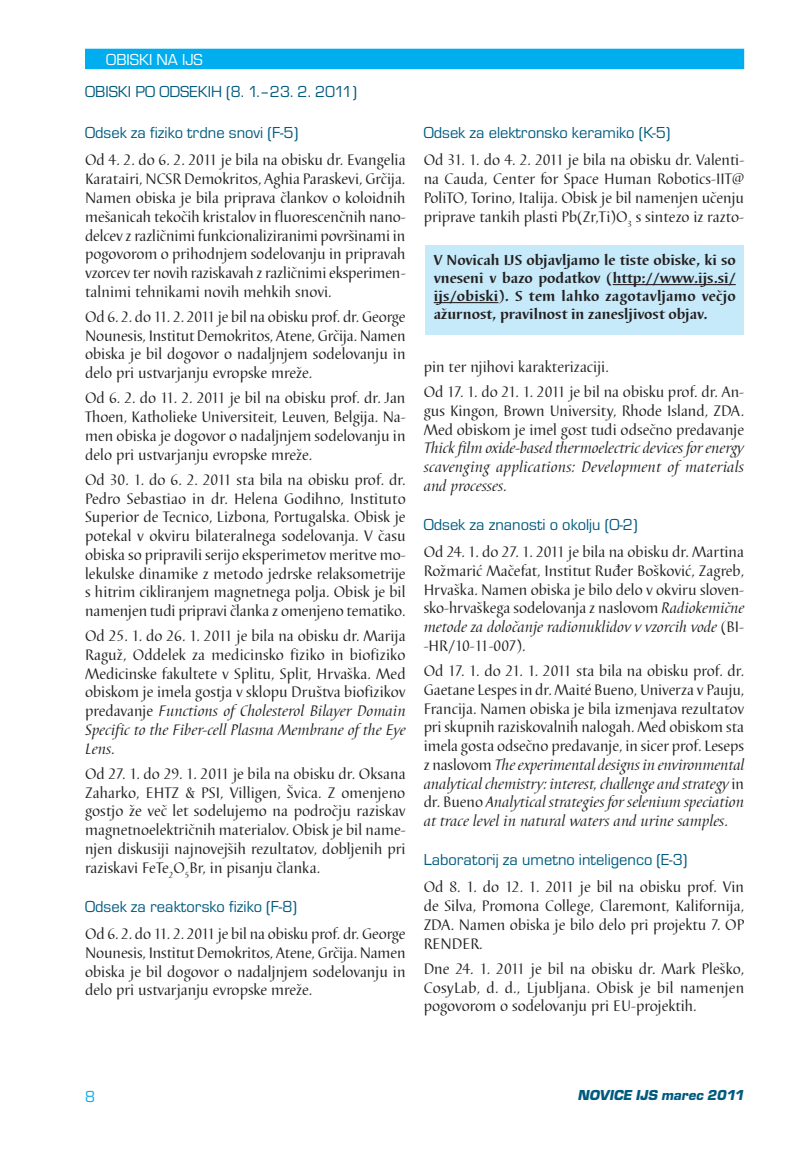
<style>
.page{position:relative;width:808px;height:1149px;background:#fff}
.page>*{position:absolute;margin:0;border:0;box-sizing:border-box;transform-origin:0 0}
.t1{font:16.5px "Eurostile TEE";color:#005b7f}
.t2{font:16.5px "Eurostile TEE";color:#fff}
.t3{font:16.5px "Eurostile TEE";color:#00aeef}
.t4{font:15.75px/18.8px "Barbedor TEE";color:#231f20;text-align:justify}
.t5{font:italic 15.75px/18.8px "Barbedor TEE";letter-spacing:.01em;color:#231f20;text-align:justify}
.t6{font:700 15px/18px "Barbedor TEE";color:#231f20;text-align:justify}
.t7{font:italic 15px "Eurostile TEE Blac";color:#005b7f}
.s1{font-style:italic}
.s2{font-style:normal}
</style>
<div class="page">
<div style="left:85px;top:49px;width:659px;height:20px;background:#00aeef"></div>
<div style="left:425px;top:245px;width:319px;height:89px;background:#c6eafa"></div>
<hr style="left:613px;top:284px;width:123px;height:1px;background:#231f20">
<hr style="left:434px;top:302px;width:64px;height:1px;background:#231f20">
<p class="t2" style="left:106px;top:50px;width:98px">Obiski na IJS</p>
<p class="t1" style="left:85px;top:83px;width:273px">OBISKI PO ODSEKIH (8. 1.–23. 2. 2011)</p>
<p class="t1" style="left:85px;top:124px;width:215px">Odsek za fiziko trdne snovi (F-5)</p>
<p class="t4" style="left:85px;top:151px;width:322px">Od 4. 2. do 6. 2. 2011 je bila na obisku dr. Evangelia Karatairi, NCSR Demokritos, Aghia Paraskevi, Grčija.<br>Namen obiska je bila priprava člankov o koloidnih mešanicah tekočih kristalov in fluorescenčnih nano&shy;delcev z različnimi funkcionaliziranimi površinami in pogovorom o prihodnjem sodelovanju in pripravah vzorcev ter novih raziskavah z različnimi eksperimen&shy;talnimi tehnikami novih mehkih snovi.</p>
<p class="t4" style="left:85px;top:307px;width:322px">Od 6. 2. do 11. 2. 2011 je bil na obisku prof. dr. George Nounesis, Institut Demokritos, Atene, Grčija. Namen obiska je bil dogovor o nadaljnjem sodelovanju in delo pri ustvarjanju evropske mreže.</p>
<p class="t4" style="left:85px;top:389px;width:322px">Od 6. 2. do 11. 2. 2011 je bil na obisku prof. dr. Jan Thoen, Katholieke Universiteit, Leuven, Belgija. Na&shy;men obiska je dogovor o nadaljnjem sodelovanju in delo pri ustvarjanju evropske mreže.</p>
<p class="t4" style="left:85px;top:470px;width:322px">Od 30. 1. do 6. 2. 2011 sta bila na obisku prof. dr.<br>Pedro Sebastiao in dr. Helena Godihno, Instituto Superior de Tecnico, Lizbona, Portugalska. Obisk je potekal v okviru bilateralnega sodelovanja. V času obiska so pripravili serijo eksperimetov meritve mo&shy;lekulske dinamike z metodo jedrske relaksometrije s hitrim cikliranjem magnetnega polja. Obisk je bil namenjen tudi pripravi članka z omenjeno tematiko.</p>
<p class="t4" style="left:85px;top:626px;width:322px">Od 25. 1. do 26. 1. 2011 je bila na obisku dr. Marija Raguž, Oddelek za medicinsko fiziko in biofiziko Medicinske fakultete v Splitu, Split, Hrvaška. Med obiskom je imela gostja v sklopu Društva biofizikov predavanje <span class="s1">Functions of Cholesterol Bilayer Domain Specific to the Fiber-cell Plasma Membrane of the Eye Lens</span>.</p>
<p class="t4" style="left:85px;top:764px;width:322px">Od 27. 1. do 29. 1. 2011 je bila na obisku dr. Oksana Zaharko, EHTZ &amp; PSI, Villigen, Švica. Z omenjeno gostjo že več let sodelujemo na področju raziskav magnetnoelektričnih materialov. Obisk je bil name&shy;njen diskusiji najnovejših rezultatov, dobljenih pri raziskavi FeTe<sub>2</sub>O<sub>5</sub>Br, in pisanju članka.</p>
<p class="t1" style="left:85px;top:897px;width:213px">Odsek za reaktorsko fiziko (F-8)</p>
<p class="t4" style="left:85px;top:924px;width:322px">Od 6. 2. do 11. 2. 2011 je bil na obisku prof. dr. George Nounesis, Institut Demokritos, Atene, Grčija. Namen obiska je bil dogovor o nadaljnjem sodelovanju in delo pri ustvarjanju evropske mreže.</p>
<p class="t1" style="left:424px;top:124px;width:248px">Odsek za elektronsko keramiko (K-5)</p>
<p class="t4" style="left:424px;top:151px;width:322px">Od 31. 1. do 4. 2. 2011 je bila na obisku dr. Valenti&shy;na Cauda, Center for Space Human Robotics-IIT@ PoliTO, Torino, Italija. Obisk je bil namenjen učenju priprave tankih plasti Pb(Zr,Ti)O<sub>3</sub> s sintezo iz razto-</p>
<p class="t6" style="left:434px;top:251px;width:304px">V Novicah IJS objavljamo le tiste obiske, ki so vneseni v bazo podatkov (http://www.ijs.si/ ijs/obiski). S tem lahko zagotavljamo večjo ažurnost, pravilnost in zanesljivost objav.</p>
<p class="t4" style="left:424px;top:354px;width:322px;line-height:25px">pin ter njihovi karakterizaciji.<br>Od 17. 1. do 21. 1. 2011 je bil na obisku prof. dr. An-</p>
<p class="t4" style="left:424px;top:401px;width:322px">gus Kingon, Brown University, Rhode Island, ZDA.<br>Med obiskom je imel gost tudi odsečno predavanje</p>
<p class="t5" style="left:424px;top:439px;width:322px">Thick film oxide-based thermoelectric devices for energy scavenging applications: Development of materials and processes<span class="s2">.</span></p>
<p class="t1" style="left:424px;top:515px;width:215px">Odsek za znanosti o okolju (O-2)</p>
<p class="t4" style="left:424px;top:542px;width:322px">Od 24. 1. do 27. 1. 2011 je bila na obisku dr. Martina Rožmarić Mačefat, Institut Ruđer Bošković, Zagreb, Hrvaška. Namen obiska je bilo delo v okviru sloven&shy;sko-hrvaškega sodelovanja z naslovom <span class="s1">Radiokemične metode za določanje radionuklidov v vzorcih vode</span> (BI--HR/10-11-007).</p>
<p class="t4" style="left:424px;top:661px;width:322px">Od 17. 1. do 21. 1. 2011 sta bila na obisku prof. dr.<br>Gaetane Lespes in dr. Maité Bueno, Univerza v Pauju, Francija. Namen obiska je bila izmenjava rezultatov pri skupnih raziskovalnih nalogah. Med obiskom sta imela gosta odsečno predavanje, in sicer prof. Leseps z naslovom <span class="s1">The experimental designs in environmental analytical chemistry: interest, challenge and strategy</span> in dr. Bueno <span class="s1">Analytical strategies for selenium speciation at trace level in natural waters and urine samples</span>.</p>
<p class="t1" style="left:424px;top:850px;width:265px">Laboratorij za umetno inteligenco (E-3)</p>
<p class="t4" style="left:424px;top:877px;width:322px">Od 8. 1. do 12. 1. 2011 je bil na obisku prof. Vin de Silva, Promona College, Claremont, Kalifornija, ZDA. Namen obiska je bilo delo pri projektu 7. OP RENDER.</p>
<p class="t4" style="left:424px;top:959px;width:322px">Dne 24. 1. 2011 je bil na obisku dr. Mark Pleško, CosyLab, d. d., Ljubljana. Obisk je bil namenjen pogovorom o sodelovanju pri EU-projektih.</p>
<p class="t3" style="left:85px;top:1087px;width:12px">8</p>
<p class="t7" style="left:577px;top:1085px;width:171px">NOVICE IJS marec 2011</p>
</div>
